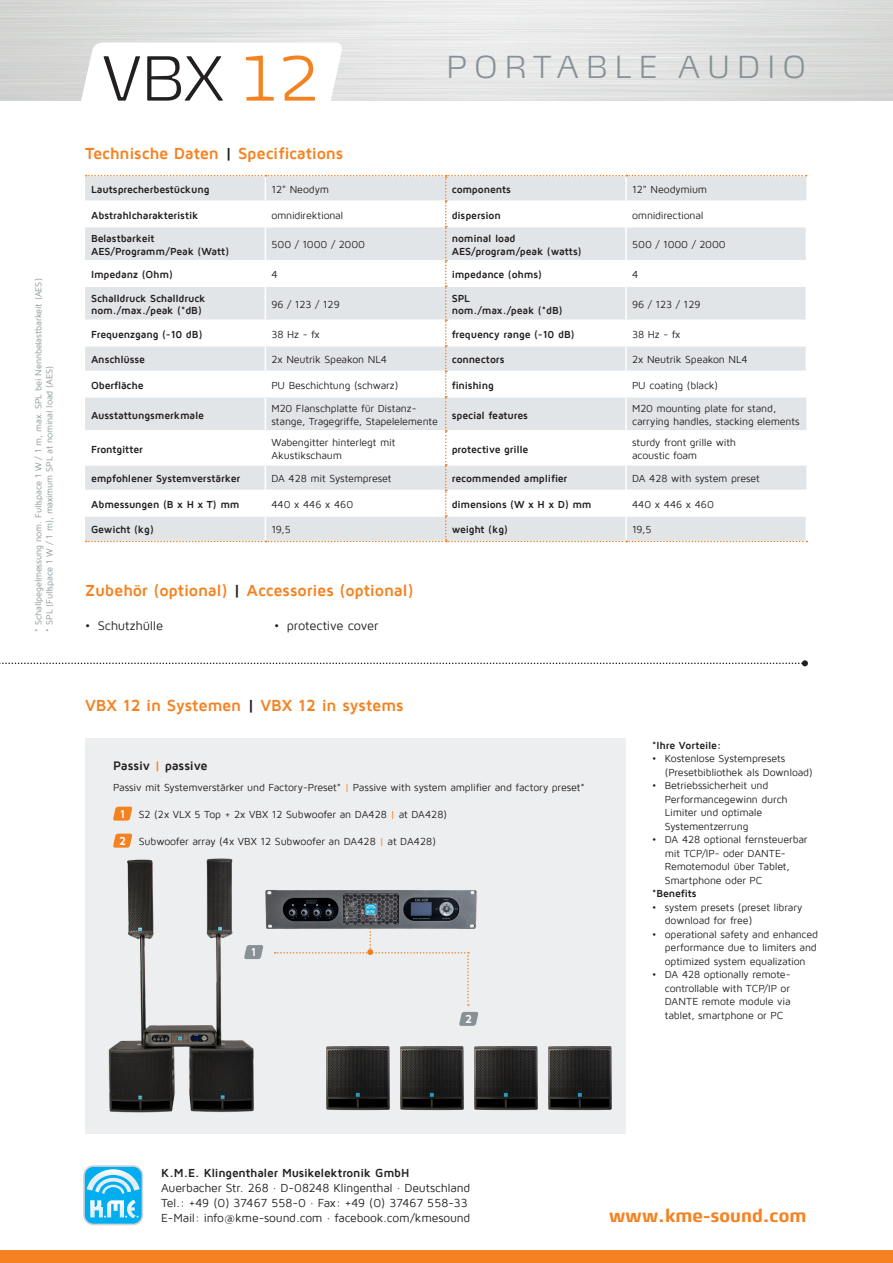
<style>
.page{position:relative;width:893px;height:1263px;background:#fff}
.page>*{position:absolute;margin:0;border:0;box-sizing:border-box;transform-origin:0 0}
.t1{font:200 60px "Max Pro";color:#231f20}
.t2{font:200 30px "Max Pro";letter-spacing:.245em;color:#879196}
.t3{font:700 18px "Max";letter-spacing:.005em;color:#f58220}
.zü{font:700 16.5px "Maven Pro";letter-spacing:-.015em;color:#f58220}
.t4{font:12.75px "Maven Pro";letter-spacing:-.015em;color:#231f20}
.txt{font:700 12.75px "Maven Pro";letter-spacing:-.015em;color:#231f20}
.t5{font:12px "Maven Pro";letter-spacing:-.015em;color:#231f20}
.t6{font:700 12px "Maven Pro";letter-spacing:-.02em;color:#231f20}
.anstrich{font:700 11.85px "Maven Pro";color:#fff}
.anstrich-2{font:10.5px/13.5px "Maven Pro";letter-spacing:-.015em;color:#231f20}
.anstrich-3{font:700 10.5px/12.6px "Maven Pro";letter-spacing:-.015em;color:#231f20}
.txt-2{font:9px "Maven Pro";letter-spacing:-.015em;color:#879196}
.s1{color:#f58220}
.s2{color:#231f20}
</style>
<div class="page">
<svg style="left:0;top:660px;width:808px;height:6px"></svg>
<svg style="left:77px;top:42px;width:267px;height:59px"></svg>
<div style="left:0;top:1250px;width:893px;height:13px;background:#f58220"></div>
<svg style="left:86px;top:175px;width:721px;height:367px"></svg>
<div style="left:85px;top:739px;width:541px;height:395px;background:#edeeef"></div>
<svg style="left:113px;top:807px;width:20px;height:14px"></svg>
<svg style="left:113px;top:834px;width:20px;height:14px"></svg>
<svg style="left:83px;top:1165px;width:60px;height:60px"></svg>
<div style="left:85px;top:1167px;width:57px;height:56px;background:#00aeef;border-radius:9px"></div>
<svg style="left:87px;top:1169px;width:53px;height:49px"></svg>
<svg style="left:459px;top:1012px;width:20px;height:14px"></svg>
<svg style="left:275px;top:932px;width:194px;height:74px"></svg>
<img style="left:265px;top:890px;width:212px;height:42px">
<img style="left:326px;top:1046px;width:64px;height:64px">
<img style="left:400px;top:1046px;width:64px;height:64px">
<img style="left:474px;top:1046px;width:64px;height:64px">
<img style="left:548px;top:1046px;width:64px;height:64px">
<img style="left:108px;top:858px;width:146px;height:255px">
<svg style="left:244px;top:945px;width:20px;height:14px"></svg>
<p class="txt-2" style="left:34px;top:631px;width:355px;rotate:-90deg">* Schallpegelmessung nom. Fullspace 1 W / 1 m, max. SPL bei Nennbelastbarkeit (AES)</p>
<p class="txt-2" style="left:45px;top:631px;width:267px;rotate:-90deg">* SPL (Fullspace 1 W / 1 m), maximum SPL at nominal load (AES)</p>
<p class="t1" style="left:102px;top:31px;width:218px">VBX <span class="s1">12</span></p>
<p class="zü" style="left:85px;top:145px;width:260px">Technische Daten <span class="s2">|</span> Specifications</p>
<p class="t2" style="left:446px;top:43px;width:361px">PORTABLE AUDIO</p>
<p class="anstrich-3" style="left:91px;top:183px;width:120px">Lautsprecherbestückung</p>
<p class="anstrich-2" style="left:271px;top:183px;width:59px">12" Neodym</p>
<p class="anstrich-3" style="left:452px;top:183px;width:61px">components</p>
<p class="anstrich-2" style="left:632px;top:183px;width:77px">12" Neodymium</p>
<p class="anstrich-3" style="left:91px;top:209px;width:109px">Abstrahlcharakteristik</p>
<p class="anstrich-2" style="left:271px;top:208px;width:74px">omnidirektional</p>
<p class="anstrich-3" style="left:452px;top:209px;width:51px">dispersion</p>
<p class="anstrich-2" style="left:632px;top:208px;width:73px">omnidirectional</p>
<p class="anstrich-3" style="left:91px;top:232px;width:140px">Belastbarkeit<br>AES/Programm/Peak (Watt)</p>
<p class="anstrich-2" style="left:271px;top:238px;width:95px">500 / 1000 / 2000</p>
<p class="anstrich-3" style="left:452px;top:232px;width:132px">nominal load<br>AES/program/peak (watts)</p>
<p class="anstrich-2" style="left:632px;top:238px;width:95px">500 / 1000 / 2000</p>
<p class="anstrich-3" style="left:91px;top:268px;width:83px">Impedanz (Ohm)</p>
<p class="anstrich-2" style="left:271px;top:268px;width:8px">4</p>
<p class="anstrich-3" style="left:452px;top:268px;width:92px">impedance (ohms)</p>
<p class="anstrich-2" style="left:632px;top:268px;width:8px">4</p>
<p class="anstrich-3" style="left:91px;top:292px;width:116px">Schalldruck Schalldruck</p>
<p class="anstrich-3" style="left:91px;top:304px;width:112px">nom./max./peak (*dB)</p>
<p class="anstrich-3" style="left:452px;top:292px;width:20px">SPL</p>
<p class="anstrich-3" style="left:452px;top:304px;width:112px">nom./max./peak (*dB)</p>
<p class="anstrich-2" style="left:271px;top:298px;width:70px">96 / 123 / 129</p>
<p class="anstrich-2" style="left:632px;top:298px;width:70px">96 / 123 / 129</p>
<p class="anstrich-3" style="left:91px;top:328px;width:113px">Frequenzgang (-10 dB)</p>
<p class="anstrich-2" style="left:271px;top:328px;width:50px">38 Hz - fx</p>
<p class="anstrich-3" style="left:452px;top:328px;width:124px">frequency range (-10 dB)</p>
<p class="anstrich-2" style="left:632px;top:328px;width:50px">38 Hz - fx</p>
<p class="anstrich-3" style="left:91px;top:353px;width:56px">Anschlüsse</p>
<p class="anstrich-2" style="left:271px;top:353px;width:117px">2x Neutrik Speakon NL4</p>
<p class="anstrich-3" style="left:452px;top:353px;width:54px">connectors</p>
<p class="anstrich-2" style="left:632px;top:353px;width:117px">2x Neutrik Speakon NL4</p>
<p class="anstrich-3" style="left:91px;top:379px;width:54px">Oberfläche</p>
<p class="anstrich-2" style="left:271px;top:379px;width:128px">PU Beschichtung (schwarz)</p>
<p class="anstrich-3" style="left:452px;top:379px;width:44px">finishing</p>
<p class="anstrich-2" style="left:632px;top:379px;width:88px">PU coating (black)</p>
<p class="anstrich-3" style="left:91px;top:409px;width:115px">Ausstattungsmerkmale</p>
<p class="anstrich-2" style="left:271px;top:403px;width:168px;line-height:12.6px">M20 Flanschplatte für Distanz&shy;stange, Tragegriffe, Stapelelemente</p>
<p class="anstrich-3" style="left:452px;top:409px;width:78px">special features</p>
<p class="anstrich-2" style="left:632px;top:403px;width:169px;line-height:12.6px">M20 mounting plate for stand, carrying handles, stacking elements</p>
<p class="anstrich-3" style="left:91px;top:443px;width:53px">Frontgitter</p>
<p class="anstrich-2" style="left:271px;top:437px;width:126px;line-height:12.6px">Wabengitter hinterlegt mit<br>Akustikschaum</p>
<p class="anstrich-3" style="left:452px;top:443px;width:78px">protective grille</p>
<p class="anstrich-2" style="left:632px;top:437px;width:105px;line-height:12.6px">sturdy front grille with acoustic foam</p>
<p class="anstrich-3" style="left:91px;top:473px;width:151px">empfohlener Systemverstärker</p>
<p class="anstrich-2" style="left:271px;top:472px;width:122px">DA 428 mit Systempreset</p>
<p class="anstrich-3" style="left:452px;top:473px;width:117px">recommended amplifier</p>
<p class="anstrich-2" style="left:632px;top:472px;width:129px">DA 428 with system preset</p>
<p class="anstrich-3" style="left:91px;top:498px;width:150px">Abmessungen (B x H x T) mm</p>
<p class="anstrich-2" style="left:271px;top:498px;width:83px">440 x 446 x 460</p>
<p class="anstrich-3" style="left:452px;top:498px;width:142px">dimensions (W x H x D) mm</p>
<p class="anstrich-2" style="left:632px;top:498px;width:83px">440 x 446 x 460</p>
<p class="anstrich-3" style="left:91px;top:524px;width:64px">Gewicht (kg)</p>
<p class="anstrich-2" style="left:271px;top:523px;width:21px">19,5</p>
<p class="anstrich-3" style="left:452px;top:524px;width:58px">weight (kg)</p>
<p class="anstrich-2" style="left:632px;top:523px;width:21px">19,5</p>
<p class="zü" style="left:85px;top:582px;width:330px">Zubehör (optional) <span class="s2">|</span> Accessories (optional)</p>
<p class="t4" style="left:85px;top:619px;width:80px">• Schutzhülle</p>
<p class="t4" style="left:274px;top:619px;width:106px">• protective cover</p>
<p class="zü" style="left:85px;top:697px;width:320px">VBX 12 in Systemen <span class="s2">|</span> VBX 12 in systems</p>
<p class="txt" style="left:113px;top:759px;width:96px">Passiv <span class="s1">|</span> passive</p>
<p class="anstrich-2" style="left:113px;top:780px;width:473px">Passiv mit Systemverstärker und Factory-Preset* <span class="s1">|</span> Passive with system amplifier and factory preset*</p>
<p class="anstrich" style="left:120px;top:807px;width:7px">1</p>
<p class="anstrich-2" style="left:139px;top:807px;width:310px">S2 (2x VLX 5 Top + 2x VBX 12 Subwoofer an DA428 <span class="s1">|</span> at DA428)</p>
<p class="anstrich" style="left:119px;top:834px;width:9px">2</p>
<p class="anstrich-2" style="left:139px;top:834px;width:299px">Subwoofer array (4x VBX 12 Subwoofer an DA428 <span class="s1">|</span> at DA428)</p>
<p class="anstrich" style="left:251px;top:946px;width:7px">1</p>
<p class="anstrich" style="left:465px;top:1012px;width:9px">2</p>
<p class="anstrich-3" style="left:652px;top:739px;width:71px">*Ihre Vorteile:</p>
<p class="anstrich-2" style="left:665px;top:752px;width:149px;text-indent:-13px">• Kostenlose Systempresets (Presetbibliothek als Download)</p>
<p class="anstrich-2" style="left:665px;top:779px;width:124px;text-indent:-13px">• Betriebssicherheit und<br>Performancegewinn durch<br>Limiter und optimale<br>Systementzerrung</p>
<p class="anstrich-2" style="left:665px;top:833px;width:144px;text-indent:-13px">• DA 428 optional fernsteuerbar mit TCP/IP- oder DANTE-<br>Remotemodul über Tablet,<br>Smartphone oder PC</p>
<p class="anstrich-3" style="left:652px;top:887px;width:46px">*Benefits</p>
<p class="anstrich-2" style="left:665px;top:901px;width:139px;text-indent:-13px">• system presets (preset library download for free)</p>
<p class="anstrich-2" style="left:665px;top:928px;width:155px;text-align:justify;text-indent:-13px">• operational safety and enhanced performance due to limiters and optimized system equalization</p>
<p class="anstrich-2" style="left:665px;top:968px;width:127px;text-align:justify;text-indent:-13px">• DA 428 optionally remote&shy;controllable with TCP/IP or DANTE remote module via tablet, smartphone or PC</p>
<p class="t6" style="left:161px;top:1166px;width:250px">K.M.E. Klingenthaler Musikelektronik GmbH</p>
<p class="t5" style="left:161px;top:1181px;width:311px">Auerbacher Str. 268 · D-08248 Klingenthal · Deutschland</p>
<p class="t5" style="left:161px;top:1196px;width:308px">Tel.: +49 (0) 37467 558-0 · Fax: +49 (0) 37467 558-33</p>
<p class="t5" style="left:161px;top:1211px;width:311px">E-Mail: info@kme-sound.com · facebook.com/kmesound</p>
<p class="t3" style="left:609px;top:1204px;width:199px">www.kme-sound.com</p>
</div>
